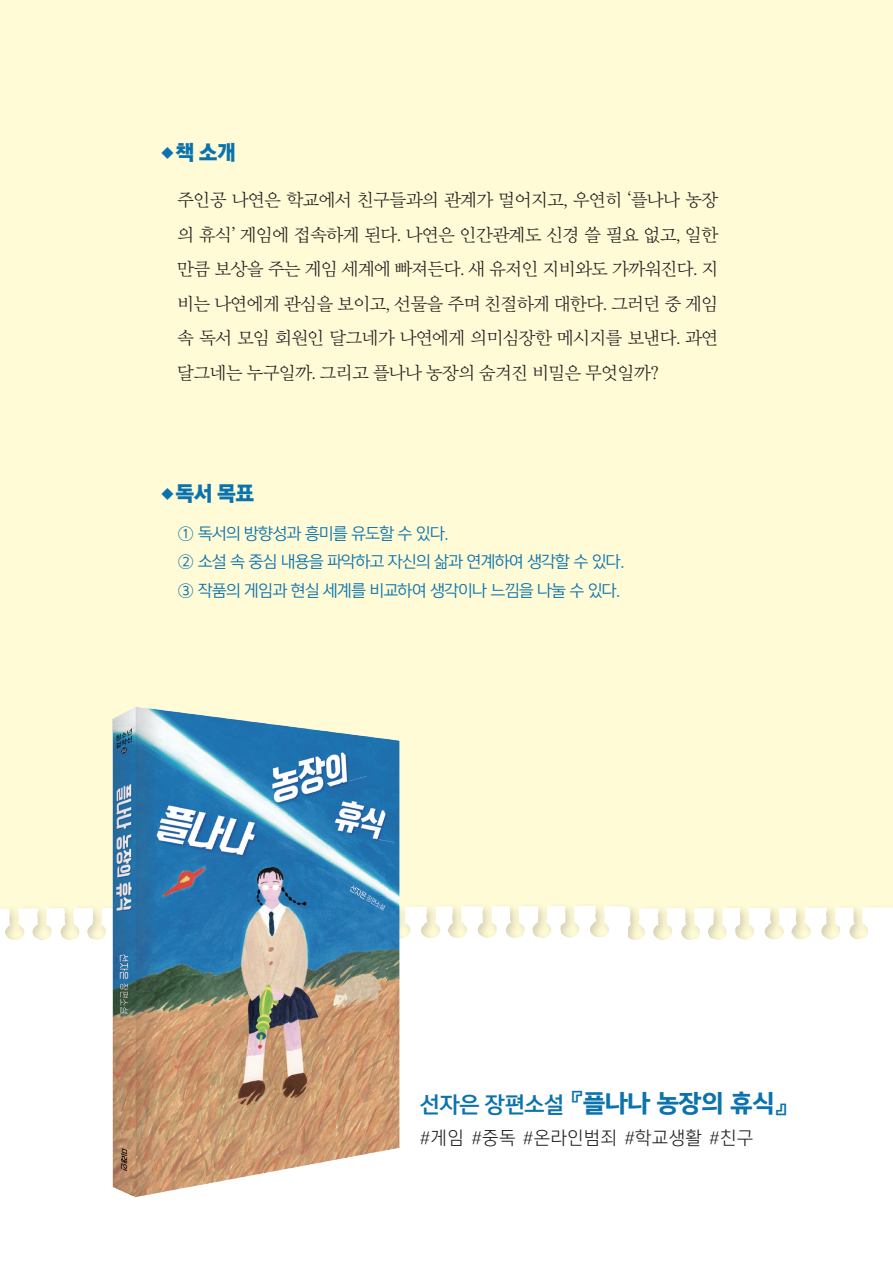
<style>
.page{position:relative;width:893px;height:1263px;background:#fffbd6}
.page>*{position:absolute;margin:0;border:0;box-sizing:border-box;transform-origin:0 0}
.t1{font:23.25px "Yoon Gothic Pro 780";letter-spacing:-.02em;color:#0a73ae}
.t2{font:21px "Rix Go PBK";color:#0a73ae}
.t3{font:18px "Yoon Gothic Pro 730";letter-spacing:.045em;color:#231f20}
.t4{font:17.25px/34.5px "Yoon Myungjo Pro 730";letter-spacing:-.02em;color:#231f20;text-align:justify}
.t5{font:15.75px "Yoon Gothic Pro 740";letter-spacing:-.025em;color:#0a73ae}
.s1{font-size:13.5px}
.s2{font-family:"Yoon Gothic Pro 770";font-size:21px}
</style>
<div class="page">
<div style="left:0;top:906px;width:893px;height:357px;background:#fff"></div>
<img style="left:70px;top:707px;width:365px;height:503px">
<p class="t2" style="left:162px;top:138px;width:76px"><span class="s1">◆</span>책 소개</p>
<p class="t4" style="left:178px;top:182px;width:542px">주인공 나연은 학교에서 친구들과의 관계가 멀어지고, 우연히 ‘플나나 농장 의 휴식’ 게임에 접속하게 된다. 나연은 인간관계도 신경 쓸 필요 없고, 일한 만큼 보상을 주는 게임 세계에 빠져든다. 새 유저인 지비와도 가까워진다. 지 비는 나연에게 관심을 보이고, 선물을 주며 친절하게 대한다. 그러던 중 게임 속 독서 모임 회원인 달그네가 나연에게 의미심장한 메시지를 보낸다. 과연 달그네는 누구일까. 그리고 플나나 농장의 숨겨진 비밀은 무엇일까?</p>
<p class="t2" style="left:162px;top:479px;width:94px"><span class="s1">◆</span>독서 목표</p>
<p class="t5" style="left:178px;top:523px;width:272px">① 독서의 방향성과 흥미를 유도할 수 있다.</p>
<p class="t5" style="left:178px;top:551px;width:448px">② 소설 속 중심 내용을 파악하고 자신의 삶과 연계하여 생각할 수 있다.</p>
<p class="t5" style="left:178px;top:580px;width:444px">③ 작품의 게임과 현실 세계를 비교하여 생각이나 느낌을 나눌 수 있다.</p>
<p class="t1" style="left:420px;top:1085px;width:370px"><span class="s2">선자은 장편소설</span> 『플나나 농장의 휴식』</p>
<p class="t3" style="left:420px;top:1127px;width:335px">#게임 #중독 #온라인범죄 #학교생활 #친구</p>
</div>
